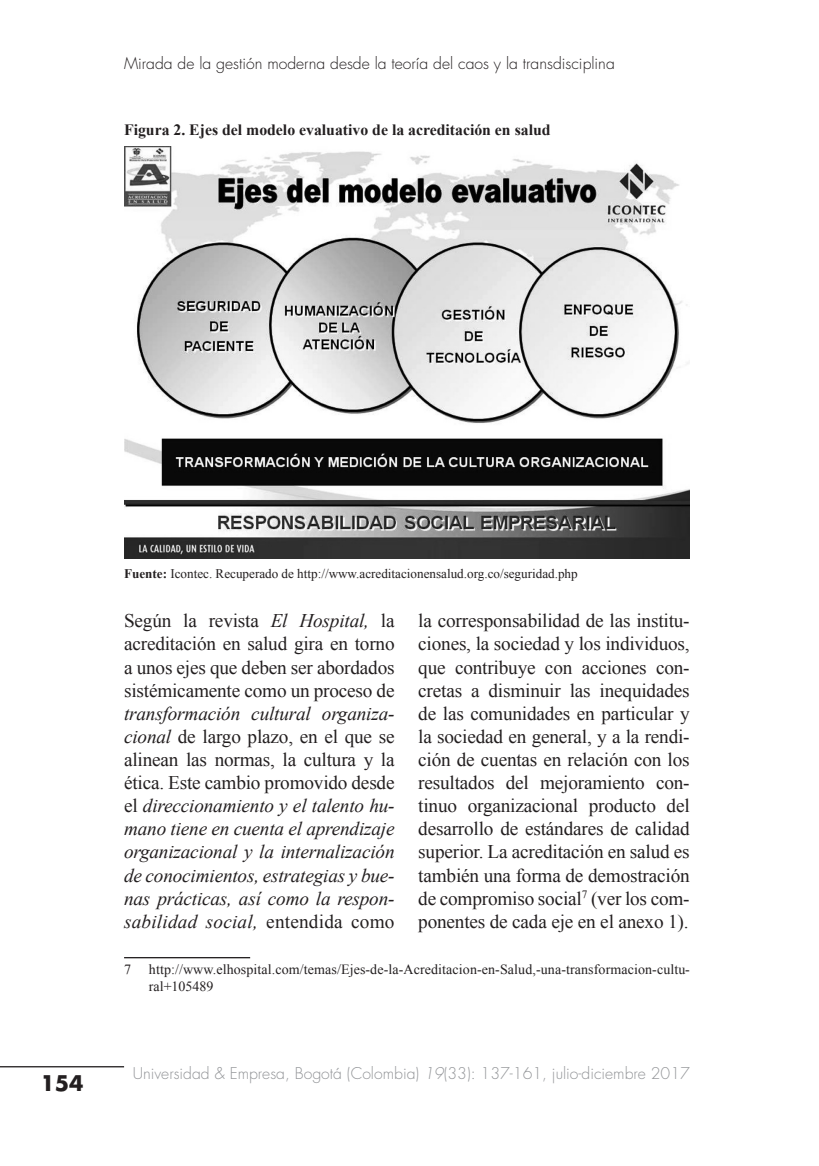
<style>
.page{position:relative;width:819px;height:1166px;background:#fff}
.page>*{position:absolute;margin:0;border:0;box-sizing:border-box;transform-origin:0 0}
.t1{font:700 21px "Futura";color:#231f20}
.Texto{font:19.25px/23.1px "Times New Roman";letter-spacing:-.01em;color:#231f20;text-align:justify}
.Texto-2{font:italic 19.25px/23.1px "Times New Roman";letter-spacing:-.01em;color:#231f20;text-align:justify}
.t2{font:300 15.75px "Futura";color:#939598}
.t3{font:300 15.75px "Futura";color:#231f20}
.Figura_o_tabla{font:700 15.75px "Times New Roman";color:#231f20}
.Nota_al_pie{font:14px/16.8px "Times New Roman";letter-spacing:.005em;color:#231f20}
.pie_de_foto{font:13.12px "Times New Roman";color:#231f20}
.s1{font-weight:700}
.s2{font-style:normal}
.s3{font-style:italic}
</style>
<div class="page">
<hr style="left:0;top:1066px;width:124px;height:1px;background:#231f20">
<hr style="left:124px;top:957px;width:126px;height:1px;background:#231f20">
<img style="left:124px;top:146px;width:566px;height:412px">
<p class="t3" style="left:124px;top:54px;width:492px">Mirada de la gestión moderna desde la teoría del caos y la transdisciplina</p>
<p class="Figura_o_tabla" style="left:124px;top:119px;width:428px">Figura 2. Ejes del modelo evaluativo de la acreditación en salud</p>
<p class="t1" style="left:40px;top:1068px;width:45px">154</p>
<p class="pie_de_foto" style="left:124px;top:565px;width:455px"><span class="s1">Fuente:</span> Icontec. Recuperado de http://www.acreditacionensalud.org.co/seguridad.php</p>
<p class="Texto-2" style="left:124px;top:609px;width:272px"><span class="s2">Según la revista</span> El Hospital, <span class="s2">la acreditación en salud gira en torno a unos ejes que deben ser abordados sistémicamente como un proceso de </span>transformación cultural organiza&shy;cional <span class="s2">de largo plazo, en el que se alinean las normas, la cultura y la ética. Este cambio promovido desde el</span> direccionamiento y el talento hu&shy;mano tiene en cuenta el aprendizaje organizacional y la internalización de conocimientos, estrategias y bue&shy;nas prácticas, así como la respon&shy;sabilidad social, <span class="s2">entendida como</span></p>
<p class="Texto" style="left:418px;top:609px;width:273px">la corresponsabilidad de las institu&shy;ciones, la sociedad y los individuos, que contribuye con acciones con&shy;cretas a disminuir las inequidades de las comunidades en particular y la sociedad en general, y a la rendi&shy;ción de cuentas en relación con los resultados del mejoramiento con&shy;tinuo organizacional producto del desarrollo de estándares de calidad superior. La acreditación en salud es también una forma de demostración de compromiso social<sup>7</sup> (ver los com&shy;ponentes de cada eje en el anexo 1).</p>
<p class="Nota_al_pie" style="left:124px;top:961px;width:8px">7</p>
<p class="Nota_al_pie" style="left:149px;top:961px;width:542px">http://www.elhospital.com/temas/Ejes-de-la-Acreditacion-en-Salud,-una-transformacion-cultu&shy;ral+105489</p>
<p class="t2" style="left:133px;top:1063px;width:558px">Universidad &amp; Empresa, Bogotá (Colombia) <span class="s3">19</span>(33): 137-161, julio-diciembre 2017</p>
</div>
